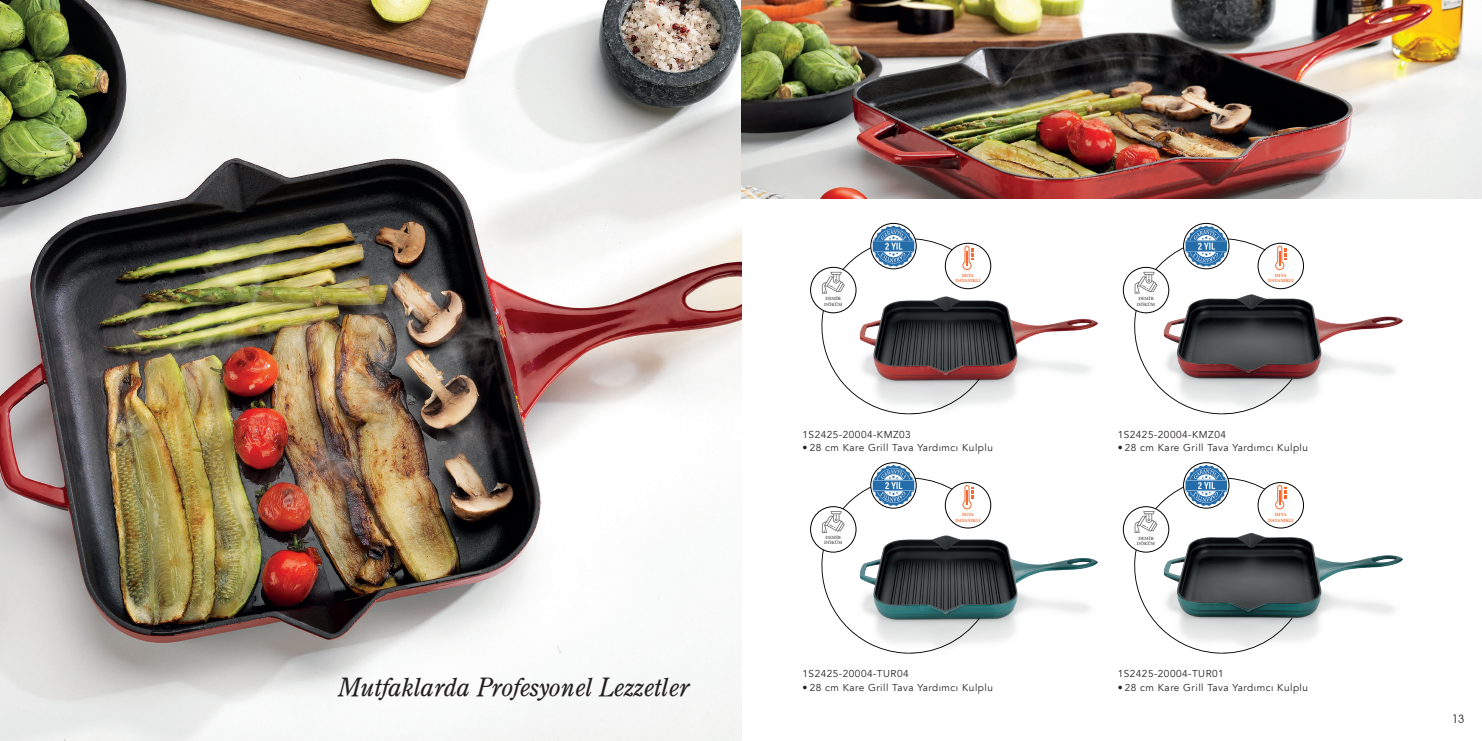
<style>
.page{position:relative;width:1482px;height:741px;background:#fff}
.page>*{position:absolute;margin:0;border:0;box-sizing:border-box;transform-origin:0 0}
.t1{font:italic 25px "TR Centurion Old";color:#231f20}
.t2{font:11.25px "Avant Gar Turk";color:#231f20}
.t3{font:10px "Avenir";letter-spacing:.05em;color:#231f20}
.t4{font:700 4.75px/5.8px "Minion Pro";color:#f26a32;text-align:center}
.t5{font:700 4.75px/5.8px "Minion Pro";color:#57585a}
</style>
<div class="page">
<img style="left:0;top:0;width:741px;height:741px">
<img style="left:741px;top:0;width:740px;height:198px">
<img style="left:1197px;top:462px;width:206px;height:179px">
<img style="left:1152px;top:193px;width:258px;height:209px">
<img style="left:882px;top:462px;width:216px;height:180px">
<img style="left:884px;top:222px;width:214px;height:181px">
<svg style="left:1123px;top:506px;width:45px;height:46px"></svg>
<svg style="left:1123px;top:267px;width:45px;height:46px"></svg>
<svg style="left:810px;top:506px;width:46px;height:46px"></svg>
<svg style="left:810px;top:267px;width:46px;height:46px"></svg>
<div style="left:945px;top:243px;width:45px;height:46px;background:#fff;border-radius:50%"></div>
<svg style="left:818px;top:225px;width:166px;height:190px"></svg>
<div style="left:1257px;top:243px;width:46px;height:46px;background:#fff;border-radius:50%"></div>
<svg style="left:1130px;top:225px;width:167px;height:190px"></svg>
<div style="left:1257px;top:482px;width:46px;height:46px;background:#fff;border-radius:50%"></div>
<svg style="left:1130px;top:465px;width:167px;height:189px"></svg>
<div style="left:945px;top:482px;width:45px;height:46px;background:#fff;border-radius:50%"></div>
<svg style="left:818px;top:465px;width:166px;height:189px"></svg>
<p class="t5" style="left:824px;top:296px;width:20px">DEMİR<br>DÖKÜM</p>
<p class="t4" style="left:955px;top:272px;width:27px">ISIYA<br>DAYANIKLI</p>
<p class="t4" style="left:1267px;top:272px;width:27px">ISIYA<br>DAYANIKLI</p>
<p class="t5" style="left:1136px;top:296px;width:20px">DEMİR<br>DÖKÜM</p>
<p class="t3" style="left:802px;top:428px;width:110px">1S2425-20004-KMZ03</p>
<p class="t3" style="left:1117px;top:428px;width:110px">1S2425-20004-KMZ04</p>
<p class="t3" style="left:802px;top:442px;width:192px">• 28 cm Kare Grill Tava Yardımcı Kulplu</p>
<p class="t3" style="left:1117px;top:442px;width:192px">• 28 cm Kare Grill Tava Yardımcı Kulplu</p>
<p class="t4" style="left:955px;top:512px;width:27px">ISIYA<br>DAYANIKLI</p>
<p class="t4" style="left:1267px;top:512px;width:27px">ISIYA<br>DAYANIKLI</p>
<p class="t5" style="left:824px;top:534px;width:20px">DEMİR<br>DÖKÜM</p>
<p class="t5" style="left:1136px;top:535px;width:20px">DEMİR<br>DÖKÜM</p>
<p class="t3" style="left:802px;top:667px;width:107px">1S2425-20004-TUR04</p>
<h1 class="t1" style="left:338px;top:671px;width:352px">Mutfaklarda Profesyonel Lezzetler</h1>
<p class="t3" style="left:802px;top:681px;width:192px">• 28 cm Kare Grill Tava Yardımcı Kulplu</p>
<p class="t3" style="left:1117px;top:667px;width:107px">1S2425-20004-TUR01</p>
<p class="t3" style="left:1117px;top:681px;width:192px">• 28 cm Kare Grill Tava Yardımcı Kulplu</p>
<p class="t2" style="left:1451px;top:712px;width:14px">13</p>
</div>
